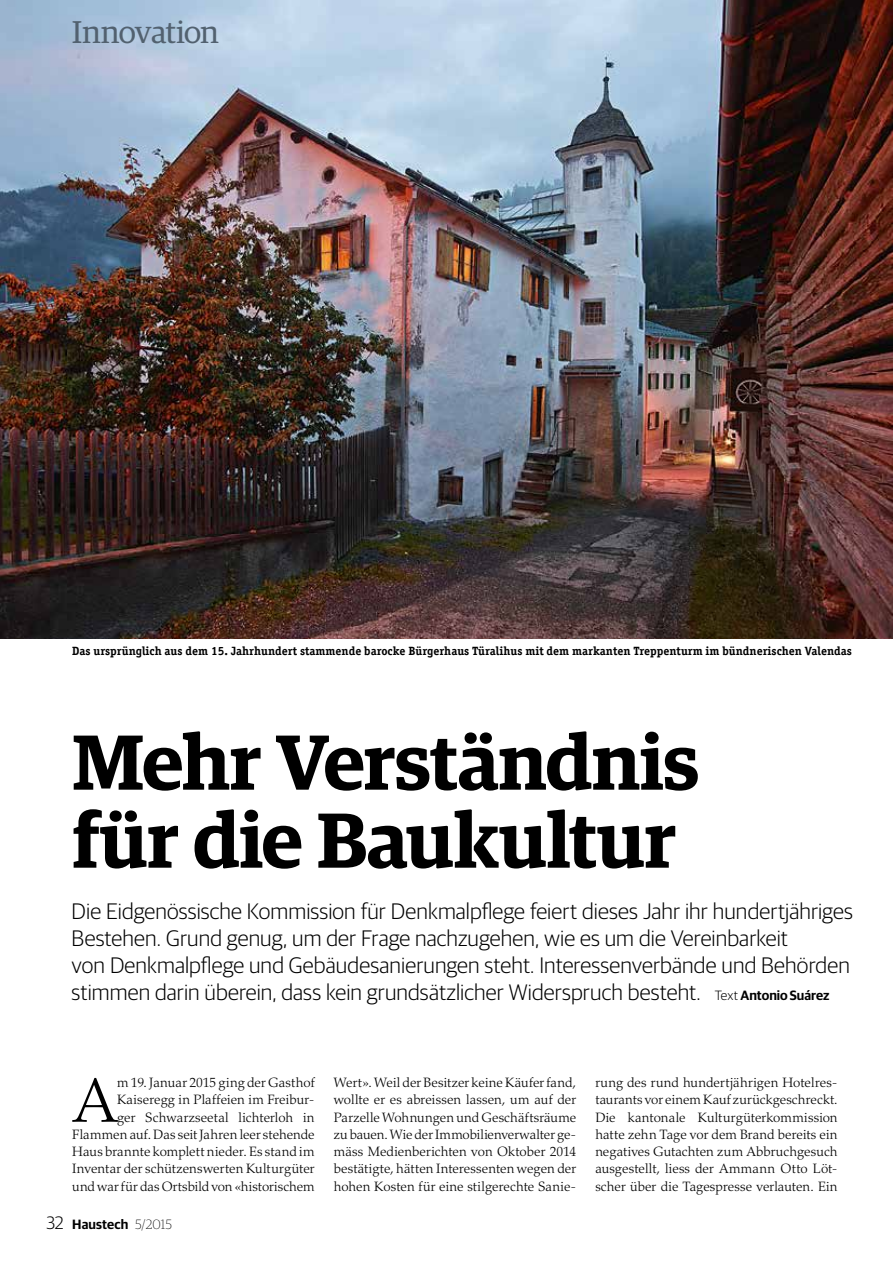
<style>
.page{position:relative;width:893px;height:1263px;background:#fff}
.page>*{position:absolute;margin:0;border:0;box-sizing:border-box;transform-origin:0 0}
.t1{font:600 78px/78px "Guardian Egyp";letter-spacing:-.005em;color:#000}
.t2{font:300 62.85px "Palatino LT Std";color:#000}
.t3{font:31.5px "Guardian Egyp";letter-spacing:-.02em;color:#52616f}
.t4{font:300 22.5px/27px "Guardian Sans";letter-spacing:.005em;color:#000}
.t5{font:300 13.5px/17.2px "Palatino LT Std";letter-spacing:.005em;color:#000;text-align:justify}
.t6{font:600 13.5px "Guardian Sans";letter-spacing:.01em;color:#000}
.t7{font:700 12px "Officina Serif Std";color:#000}
.s1{font-size:13.5px}
.s2{font-weight:600;font-size:13.5px}
.s3{font-weight:300;font-size:18px}
.s4{font-family:"Guardian Egyp";font-weight:100}
</style>
<div class="page">
<img style="left:0;top:0;width:893px;height:638px">
<h3 class="t3" style="left:72px;top:11px;width:148px">Innovation</h3>
<p class="t7" style="left:72px;top:643px;width:781px">Das ursprünglich aus dem 15. Jahrhundert stammende barocke Bürgerhaus Türalihus mit dem markanten Treppenturm im bündnerischen Valendas</p>
<h1 class="t1" style="left:72px;top:717px;width:629px">Mehr Verständnis für die Baukultur</h1>
<p class="t4" style="left:72px;top:896px;width:783px">Die Eidgenössische Kommission für Denkmalpflege feiert dieses Jahr ihr hundertjähriges Bestehen. Grund genug, um der Frage nachzugehen, wie es um die Vereinbarkeit<br>von Denkmalpflege und Gebäudesanierungen steht. Interessenverbände und Behörden stimmen darin überein, dass kein grundsätzlicher Widerspruch besteht. <span class="s1">Text</span> <span class="s2">Antonio Suárez</span></p>
<p class="t5" style="left:72px;top:1074px;width:244px;text-align:right">m 19. Januar 2015 ging der Gasthof Kaiseregg in Plaffeien im Freibur-<br>ger Schwarzseetal lichterloh in Flammen auf. Das seit Jahren leer stehende Haus brannte komplett nieder. Es stand im Inventar der schützenswerten Kulturgüter und war für das Ortsbild von «historischem</p>
<p class="t5" style="left:334px;top:1074px;width:244px">Wert». Weil der Besitzer keine Käufer fand, wollte er es abreissen lassen, um auf der Parzelle Wohnungen und Geschäftsräume zu bauen. Wie der Immobilienverwalter ge&shy;mäss Medienberichten von Oktober 2014 bestätigte, hätten Interessenten wegen der hohen Kosten für eine stilgerechte Sanie-</p>
<p class="t5" style="left:595px;top:1074px;width:244px">rung des rund hundertjährigen Hotelres&shy;taurants vor einem Kauf zurückgeschreckt.<br>Die kantonale Kulturgüterkommission hatte zehn Tage vor dem Brand bereits ein negatives Gutachten zum Abbruchgesuch ausgestellt, liess der Ammann Otto Löt&shy;scher über die Tagespresse verlauten. Ein</p>
<h2 class="t2" style="left:73px;top:1064px;width:46px">A</h2>
<p class="t6" style="left:46px;top:1214px;width:127px"><span class="s3">32</span> Haustech <span class="s4">5/2015</span></p>
</div>
